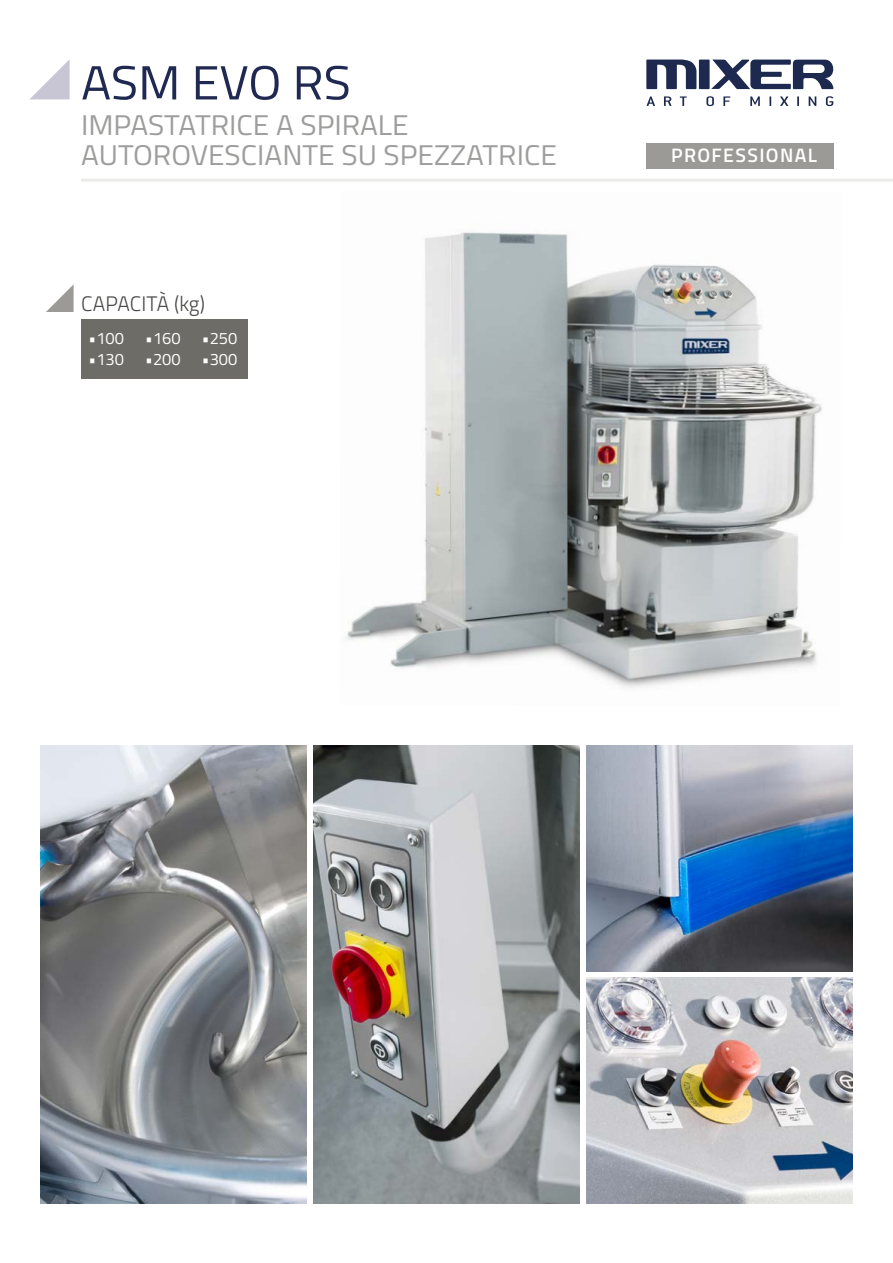
<style>
.page{position:relative;width:893px;height:1263px;background:#fff}
.page>*{position:absolute;margin:0;border:0;box-sizing:border-box;transform-origin:0 0}
.t1{font:48px "Titillium Web";color:#1f2951;scale:1.05 1}
.t2{font:28.5px/30px "Titillium Web";color:#9d9d9c;scale:1.05 1}
.t3{font:300 21px "Titillium Web";letter-spacing:.005em;color:#474746}
.t4{font:600 19.5px "Titillium Web";letter-spacing:.07em;color:#fff}
.t5{font:16.5px "Titillium Web";color:#fff}
</style>
<div class="page">
<img style="left:40px;top:746px;width:267px;height:457px">
<img style="left:586px;top:977px;width:267px;height:226px">
<div style="left:699px;top:60px;width:11px;height:29px;background:#1e2950"></div>
<svg style="left:646px;top:60px;width:50px;height:29px"></svg>
<svg style="left:711px;top:60px;width:123px;height:29px"></svg>
<svg style="left:646px;top:96px;width:9px;height:10px"></svg>
<svg style="left:664px;top:96px;width:7px;height:10px"></svg>
<svg style="left:680px;top:96px;width:7px;height:10px"></svg>
<svg style="left:706px;top:96px;width:8px;height:10px"></svg>
<svg style="left:723px;top:96px;width:7px;height:10px"></svg>
<svg style="left:750px;top:96px;width:10px;height:10px"></svg>
<svg style="left:769px;top:96px;width:2px;height:10px"></svg>
<svg style="left:780px;top:96px;width:8px;height:10px"></svg>
<svg style="left:797px;top:96px;width:2px;height:10px"></svg>
<svg style="left:809px;top:96px;width:7px;height:10px"></svg>
<svg style="left:826px;top:96px;width:7px;height:10px"></svg>
<svg style="left:30px;top:59px;width:40px;height:40px"></svg>
<img style="left:346px;top:232px;width:476px;height:456px">
<hr style="left:81px;top:179px;width:812px;height:3px;background:#ebebea">
<img style="left:313px;top:746px;width:267px;height:457px">
<img style="left:586px;top:746px;width:267px;height:226px">
<div style="left:646px;top:143px;width:187px;height:25px;background:#9b9a96"></div>
<svg style="left:46px;top:284px;width:28px;height:28px"></svg>
<div style="left:81px;top:319px;width:167px;height:60px;background:#6d6c66"></div>
<h1 class="t1" style="left:81px;top:48px;width:258px">ASM EVO RS</h1>
<p class="t2" style="left:81px;top:109px;width:455px">IMPASTATRICE A SPIRALE<br>AUTOROVESCIANTE SU SPEZZATRICE</p>
<p class="t3" style="left:81px;top:288px;width:125px">CAPACITÀ (kg)</p>
<p class="t5" style="left:89px;top:326px;width:37px">•100</p>
<p class="t5" style="left:89px;top:347px;width:37px">•130</p>
<p class="t5" style="left:145px;top:326px;width:37px">•160</p>
<p class="t5" style="left:145px;top:347px;width:37px">•200</p>
<p class="t5" style="left:202px;top:326px;width:37px">•250</p>
<p class="t5" style="left:202px;top:347px;width:37px">•300</p>
<p class="t4" style="left:671px;top:140px;width:148px">PROFESSIONAL</p>
</div>
